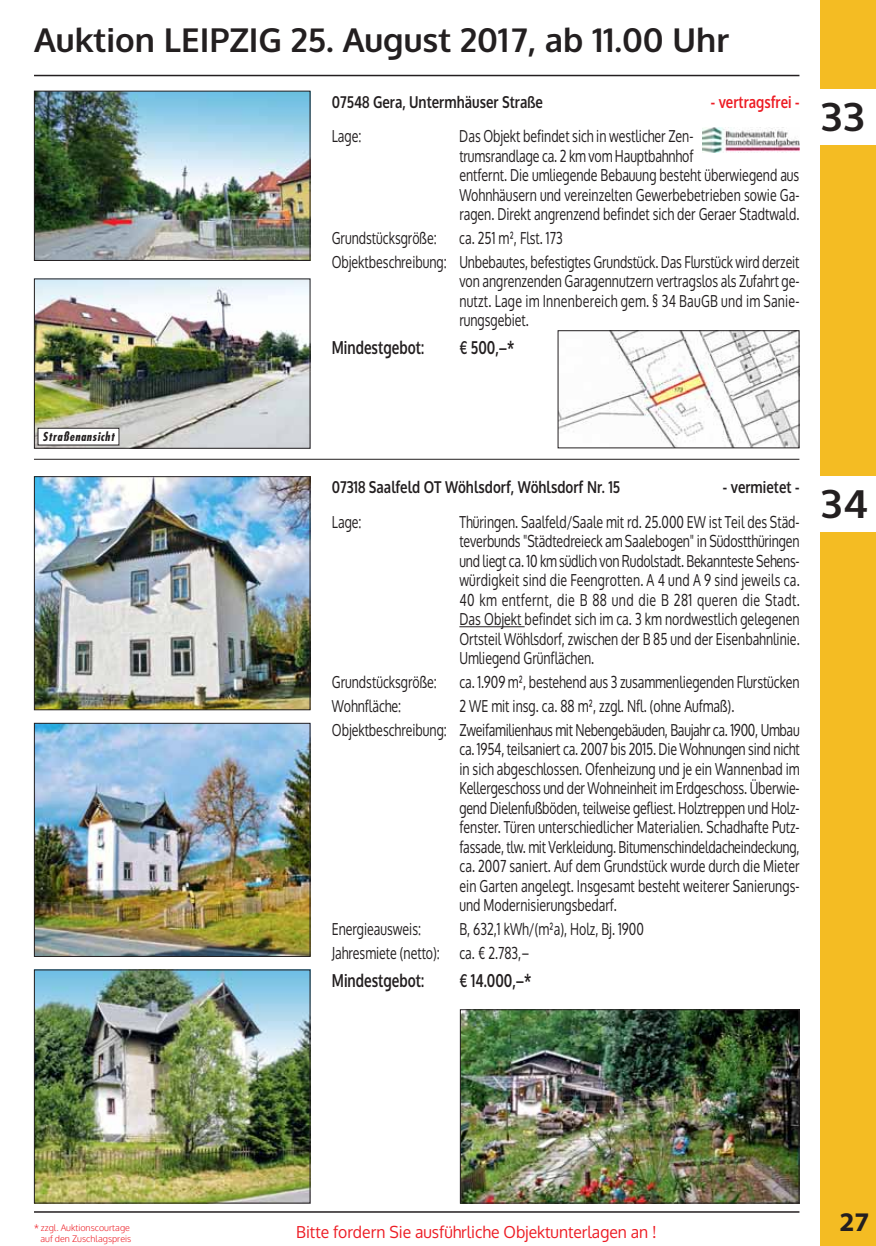
<style>
.page{position:relative;width:876px;height:1246px;background:#fff}
.page>*{position:absolute;margin:0;border:0;box-sizing:border-box;transform-origin:0 0}
.t1{font:700 39px "Oxygen";color:#231f20;scale:1.05 1}
.t2{font:700 33px "Oxygen";color:#231f20}
.t3{font:700 27px "Myriad Pro";color:#231f20}
.t4{font:700 18px "Oxygen";color:#231f20;scale:.75 1}
.t5{font:16.5px/19.5px "Oxygen";color:#231f20;text-align:justify;scale:.75 1}
.t6{font:16.5px/23.7px "Oxygen";letter-spacing:-.02em;color:#231f20;scale:.75 1}
.t7{font:700 16.5px "Oxygen";color:#231f20;scale:.8 1}
.t8{font:16.5px "Oxygen";color:#ed1c24;scale:.95 1}
.t9{font:700 16.5px "Oxygen";color:#ed1c24;scale:.8 1}
.t10{font:italic 700 condensed 12px "Futura";letter-spacing:.05em;color:#231f20}
.t11{font:300 9px/10.5px "Oxygen";color:#ed1c24;text-align:right}
</style>
<div class="page">
<div style="left:821px;top:0;width:55px;height:1246px;background:#f4bc23"></div>
<hr style="left:34px;top:1211px;width:765px;height:2px;background:#231f20">
<hr style="left:34px;top:75px;width:765px;height:1px;background:#231f20">
<hr style="left:459px;top:626px;width:66px;height:1px;background:#231f20">
<img style="left:36px;top:478px;width:272px;height:230px">
<div style="left:34px;top:476px;width:276px;height:234px;border:1px solid #231f20"></div>
<img style="left:36px;top:725px;width:272px;height:230px">
<div style="left:34px;top:723px;width:276px;height:234px;border:1px solid #231f20"></div>
<img style="left:36px;top:971px;width:272px;height:230px">
<div style="left:34px;top:969px;width:276px;height:234px;border:1px solid #231f20"></div>
<img style="left:462px;top:1011px;width:335px;height:190px">
<div style="left:460px;top:1009px;width:339px;height:194px;border:1px solid #231f20"></div>
<hr style="left:34px;top:459px;width:765px;height:1px;background:#231f20">
<div style="left:816px;top:476px;width:60px;height:56px;background:#fff"></div>
<img style="left:36px;top:93px;width:272px;height:166px">
<div style="left:34px;top:91px;width:276px;height:170px;border:1px solid #231f20"></div>
<div style="left:816px;top:89px;width:60px;height:56px;background:#fff"></div>
<img style="left:560px;top:332px;width:237px;height:114px">
<div style="left:558px;top:330px;width:241px;height:118px;border:1px solid #231f20"></div>
<img style="left:702px;top:127px;width:97px;height:25px">
<img style="left:36px;top:281px;width:272px;height:166px">
<div style="left:34px;top:279px;width:276px;height:170px;border:1px solid #231f20"></div>
<div style="left:38px;top:428px;width:81px;height:17px;background:#fff"></div>
<div style="left:38px;top:428px;width:81px;height:17px;border:1px solid #231f20"></div>
<h2 class="t2" style="left:34px;top:28px;width:697px">Auktion LEIPZIG 25. August 2017, ab 11.00 Uhr</h2>
<p class="t10" style="left:43px;top:431px;width:73px">Straßenansicht</p>
<p class="t11" style="left:34px;top:1223px;width:99px">* zzgl. Auktionscourtage auf den Zuschlagspreis</p>
<p class="t7" style="left:332px;top:95px;width:266px">07548 Gera, Untermhäuser Straße</p>
<p class="t9" style="left:711px;top:95px;width:112px">- vertragsfrei -</p>
<h1 class="t1" style="left:821px;top:102px;width:44px">33</h1>
<p class="t5" style="left:332px;top:128px;width:41px">Lage:</p>
<p class="t5" style="left:459px;top:128px;width:455px;text-align:left">Das Objekt befindet sich in westlicher Zen-<br>trumsrandlage ca. 2 km vom Hauptbahnhof<br>entfernt. Die umliegende Bebauung besteht überwiegend aus Wohnhäusern und vereinzelten Gewerbebetrieben sowie Ga&shy;ragen. Direkt angrenzend befindet sich der Geraer Stadtwald.</p>
<p class="t5" style="left:332px;top:230px;width:141px">Grundstücksgröße:</p>
<p class="t5" style="left:332px;top:228px;width:625px;line-height:23.7px;text-indent:128px">ca. 251 m², Flst. 173<br>Objektbeschreibung: Unbebautes, befestigtes Grundstück. Das Flurstück wird derzeit</p>
<p class="t5" style="left:459px;top:273px;width:455px">von angrenzenden Garagennutzern vertragslos als Zufahrt ge&shy;nutzt. Lage im Innenbereich gem. § 34 BauGB und im Sanie&shy;rungsgebiet.</p>
<p class="t4" style="left:332px;top:341px;width:125px">Mindestgebot:</p>
<p class="t4" style="left:459px;top:341px;width:75px">€ 500,–*</p>
<p class="t7" style="left:332px;top:481px;width:362px">07318 Saalfeld OT Wöhlsdorf, Wöhlsdorf Nr. 15</p>
<p class="t7" style="left:723px;top:481px;width:97px">- vermietet -</p>
<p class="t5" style="left:332px;top:514px;width:41px">Lage:</p>
<p class="t5" style="left:459px;top:514px;width:455px">Thüringen. Saalfeld/Saale mit rd. 25.000 EW ist Teil des Städ&shy;teverbunds "Städtedreieck am Saalebogen" in Südostthüringen und liegt ca. 10 km südlich von Rudolstadt. Bekannteste Sehens&shy;würdigkeit sind die Feengrotten. A 4 und A 9 sind jeweils ca.<br>40 km entfernt, die B 88 und die B 281 queren die Stadt.<br>Das Objekt befindet sich im ca. 3 km nordwestlich gelegenen Ortsteil Wöhlsdorf, zwischen der B 85 und der Eisenbahnlinie.<br>Umliegend Grünflächen.</p>
<p class="t5" style="left:332px;top:674px;width:141px">Grundstücksgröße:</p>
<p class="t5" style="left:459px;top:674px;width:455px">ca. 1.909 m², bestehend aus 3 zusammenliegenden Flurstücken</p>
<p class="t5" style="left:332px;top:698px;width:94px">Wohnfläche:</p>
<p class="t6" style="left:332px;top:696px;width:625px;text-indent:128px">2 WE mit insg. ca. 88 m², zzgl. Nfl. (ohne Aufmaß).<br>Objektbeschreibung: Zweifamilienhaus mit Nebengebäuden, Baujahr ca. 1900, Umbau</p>
<p class="t5" style="left:459px;top:741px;width:455px">ca. 1954, teilsaniert ca. 2007 bis 2015. Die Wohnungen sind nicht in sich abgeschlossen. Ofenheizung und je ein Wannenbad im Kellergeschoss und der Wohneinheit im Erdgeschoss. Überwie&shy;gend Dielenfußböden, teilweise gefliest. Holztreppen und Holz&shy;fenster. Türen unterschiedlicher Materialien. Schadhafte Putz&shy;fassade, tlw. mit Verkleidung. Bitumenschindeldacheindeckung, ca. 2007 saniert. Auf dem Grundstück wurde durch die Mieter ein Garten angelegt. Insgesamt besteht weiterer Sanierungs&shy;und Modernisierungsbedarf.</p>
<p class="t5" style="left:332px;top:921px;width:121px">Energieausweis:</p>
<p class="t5" style="left:332px;top:919px;width:418px;line-height:23.7px;text-indent:128px">B, 632,1 kWh/(m²a), Holz, Bj. 1900<br>Jahresmiete (netto): ca. € 2.783,–</p>
<p class="t4" style="left:332px;top:973px;width:125px">Mindestgebot:</p>
<p class="t4" style="left:459px;top:973px;width:98px">€ 14.000,–*</p>
<h1 class="t1" style="left:821px;top:489px;width:47px">34</h1>
<p class="t8" style="left:296px;top:1226px;width:381px">Bitte fordern Sie ausführliche Objektunterlagen an !</p>
<h3 class="t3" style="left:840px;top:1206px;width:31px">27</h3>
</div>
